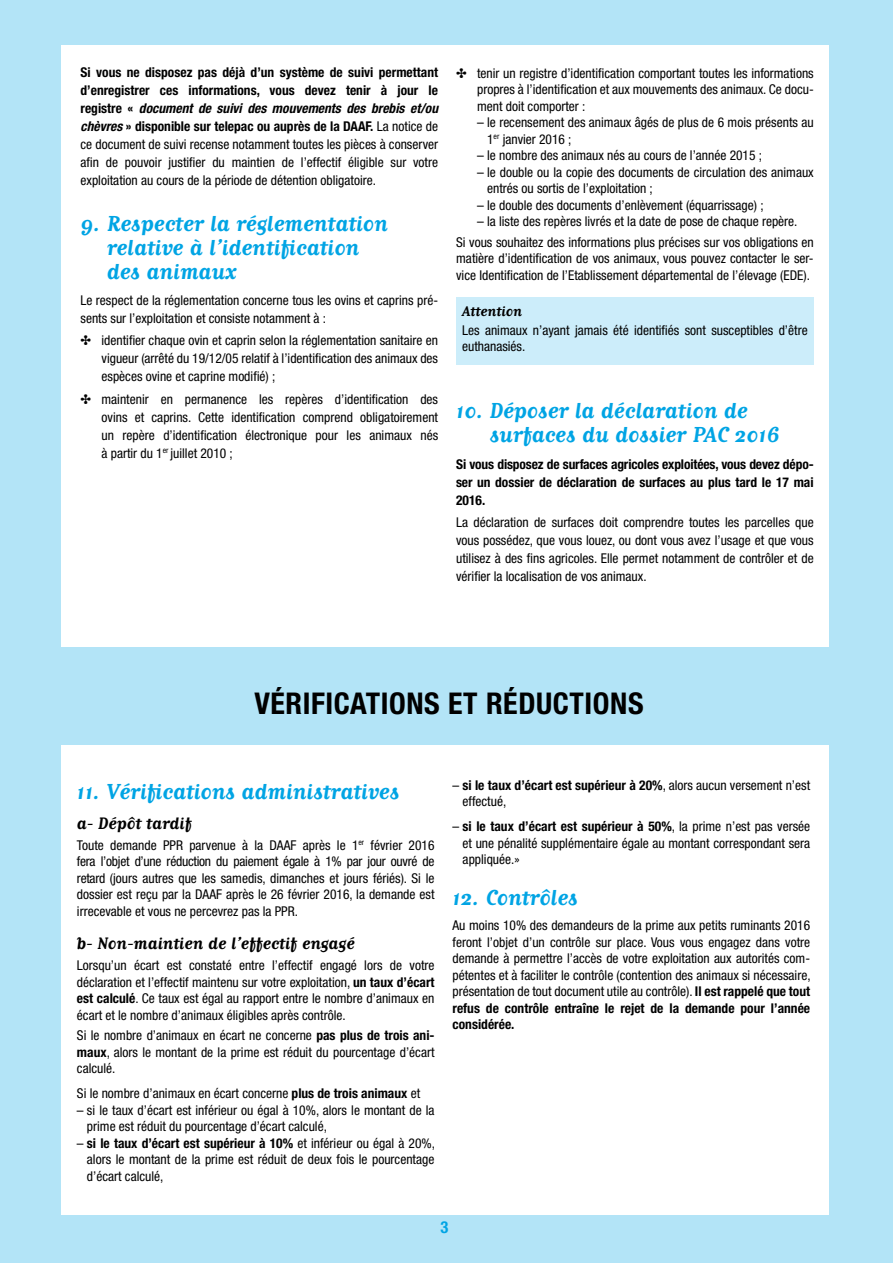
<style>
.page{position:relative;width:893px;height:1263px;background:#b3e4f7}
.page>*{position:absolute;margin:0;border:0;box-sizing:border-box;transform-origin:0 0}
.t1{font:700 condensed 30px "Helvetica Neue";letter-spacing:.02em;color:#000}
.t2{font:700 25.5px/24px "Matrix Script";color:#00a4e4}
.t3{font:700 19.5px "Matrix Script";color:#000}
.t4{font:700 16.5px "Matrix Script";color:#000}
.t5{font:700 condensed 16.5px "Helvetica Neue";color:#00a4e4}
.t6{font:condensed 13.5px/16.5px "Helvetica Neue";color:#000;text-align:justify}
.t7{font:700 condensed 13.5px/18px "Helvetica Neue";letter-spacing:-.01em;color:#000;text-align:justify}
.s1{font-weight:700}
.s2{font-weight:700;font-style:italic}
.s3{font-family:"Arial Unicode MS";font-stretch:normal}
</style>
<div class="page">
<div style="left:62px;top:45px;width:767px;height:601px;background:#fff"></div>
<div style="left:62px;top:745px;width:767px;height:470px;background:#fff"></div>
<div style="left:456px;top:297px;width:358px;height:68px;background:#ccedfa"></div>
<p class="t6" style="left:81px;top:64px;width:359px;line-height:18px"><span class="s1">Si vous ne disposez pas déjà d’un système de suivi permettant d’enregistrer ces informations, vous devez tenir à jour le registre «</span> <span class="s2">document de suivi des mouvements des brebis et/ou chèvres</span> <span class="s1">» disponible sur telepac ou auprès de la DAAF.</span> La notice de ce document de suivi recense notamment toutes les pièces à conserver afin de pouvoir justifier du maintien de l’effectif éligible sur votre exploitation au cours de la période de détention obligatoire.</p>
<h2 class="t2" style="left:107px;top:211px;width:283px;text-indent:-26px">9. Respecter la réglementation relative à l’identification des animaux</h2>
<p class="t6" style="left:81px;top:291px;width:359px;line-height:18px">Le respect de la réglementation concerne tous les ovins et caprins pré&shy;sents sur l’exploitation et consiste notamment à :</p>
<p class="t6" style="left:102px;top:332px;width:338px;line-height:18px;text-indent:-21px"><span class="s3">✤</span> identifier chaque ovin et caprin selon la réglementation sanitaire en vigueur (arrêté du 19/12/05 relatif à l’identification des animaux des espèces ovine et caprine modifié) ;</p>
<p class="t6" style="left:102px;top:390px;width:338px;line-height:18px;text-indent:-21px"><span class="s3">✤</span> maintenir en permanence les repères d’identification des ovins et caprins. Cette identification comprend obligatoirement un repère d’identification électronique pour les animaux nés à partir du 1<sup>er</sup> juillet 2010 ;</p>
<p class="t6" style="left:477px;top:64px;width:338px;text-indent:-21px"><span class="s3">✤</span> tenir un registre d’identification comportant toutes les informations propres à l’identification et aux mouvements des animaux. Ce docu&shy;ment doit comporter :</p>
<p class="t6" style="left:487px;top:114px;width:328px;text-indent:-10px">– le recensement des animaux âgés de plus de 6 mois présents au<br>1<sup>er</sup> janvier 2016 ;</p>
<p class="t6" style="left:477px;top:147px;width:286px">– le nombre des animaux nés au cours de l’année 2015 ;</p>
<p class="t6" style="left:487px;top:163px;width:328px;text-indent:-10px">– le double ou la copie des documents de circulation des animaux entrés ou sortis de l’exploitation ;</p>
<p class="t6" style="left:477px;top:196px;width:288px">– le double des documents d’enlèvement (équarrissage) ;</p>
<p class="t6" style="left:456px;top:211px;width:359px;line-height:20.7px;text-align:center">– la liste des repères livrés et la date de pose de chaque repère.<br>Si vous souhaitez des informations plus précises sur vos obligations en</p>
<p class="t6" style="left:456px;top:250px;width:359px">matière d’identification de vos animaux, vous pouvez contacter le ser&shy;vice Identification de l’Etablissement départemental de l’élevage (EDE).</p>
<p class="t4" style="left:462px;top:303px;width:61px">Attention</p>
<p class="t6" style="left:462px;top:321px;width:347px">Les animaux n’ayant jamais été identifiés sont susceptibles d’être euthanasiés.</p>
<h2 class="t2" style="left:490px;top:398px;width:291px;text-indent:-34px">10. Déposer la déclaration de surfaces du dossier PAC 2016</h2>
<p class="t7" style="left:456px;top:455px;width:359px">Si vous disposez de surfaces agricoles exploitées, vous devez dépo&shy;ser un dossier de déclaration de surfaces au plus tard le 17 mai 2016.</p>
<p class="t6" style="left:456px;top:513px;width:359px;line-height:18px">La déclaration de surfaces doit comprendre toutes les parcelles que vous possédez, que vous louez, ou dont vous avez l’usage et que vous utilisez à des fins agricoles. Elle permet notamment de contrôler et de vérifier la localisation de vos animaux.</p>
<h1 class="t1" style="left:254px;top:685px;width:391px">vérifications et réductions</h1>
<h2 class="t2" style="left:77px;top:779px;width:324px">11. Vérifications administratives</h2>
<h3 class="t3" style="left:77px;top:813px;width:116px">a- Dépôt tardif</h3>
<p class="t6" style="left:77px;top:836px;width:359px">Toute demande PPR parvenue à la DAAF après le 1<sup>er</sup> février 2016 fera l’objet d’une réduction du paiement égale à 1% par jour ouvré de retard (jours autres que les samedis, dimanches et jours fériés). Si le dossier est reçu par la DAAF après le 26 février 2016, la demande est irrecevable et vous ne percevrez pas la PPR.</p>
<h3 class="t3" style="left:77px;top:934px;width:279px">b- Non-maintien de l’effectif engagé</h3>
<p class="t6" style="left:77px;top:957px;width:359px">Lorsqu’un écart est constaté entre l’effectif engagé lors de votre déclaration et l’effectif maintenu sur votre exploitation, <span class="s1">un taux d’écart est calculé</span>. Ce taux est égal au rapport entre le nombre d’animaux en écart et le nombre d’animaux éligibles après contrôle.</p>
<p class="t6" style="left:77px;top:1027px;width:359px">Si le nombre d’animaux en écart ne concerne <span class="s1">pas plus de trois ani&shy;maux</span>, alors le montant de la prime est réduit du pourcentage d’écart calculé.</p>
<p class="t6" style="left:77px;top:1085px;width:345px">Si le nombre d’animaux en écart concerne <span class="s1">plus de trois animaux</span> et</p>
<p class="t6" style="left:87px;top:1102px;width:349px;text-indent:-10px">– si le taux d’écart est inférieur ou égal à 10%, alors le montant de la prime est réduit du pourcentage d’écart calculé,</p>
<p class="t6" style="left:87px;top:1135px;width:350px;text-indent:-10px">– <span class="s1">si le taux d’écart est supérieur à 10%</span> et inférieur ou égal à 20%, alors le montant de la prime est réduit de deux fois le pourcentage d’écart calculé,</p>
<p class="t6" style="left:463px;top:776px;width:349px;text-indent:-10px">– <span class="s1">si le taux d’écart est supérieur à 20%</span>, alors aucun versement n’est effectué,</p>
<p class="t6" style="left:463px;top:818px;width:349px;text-indent:-10px">– <span class="s1">si le taux d’écart est supérieur à 50%</span>, la prime n’est pas versée et une pénalité supplémentaire égale au montant correspondant sera appliquée.»</p>
<h2 class="t2" style="left:453px;top:885px;width:127px">12. Contrôles</h2>
<p class="t6" style="left:453px;top:917px;width:359px">Au moins 10% des demandeurs de la prime aux petits ruminants 2016 feront l’objet d’un contrôle sur place. Vous vous engagez dans votre demande à permettre l’accès de votre exploitation aux autorités com&shy;pétentes et à faciliter le contrôle (contention des animaux si nécessaire, présentation de tout document utile au contrôle). <span class="s1">Il est rappelé que tout refus de contrôle entraîne le rejet de la demande pour l’année considérée.</span></p>
<p class="t5" style="left:440px;top:1217px;width:9px">3</p>
</div>
